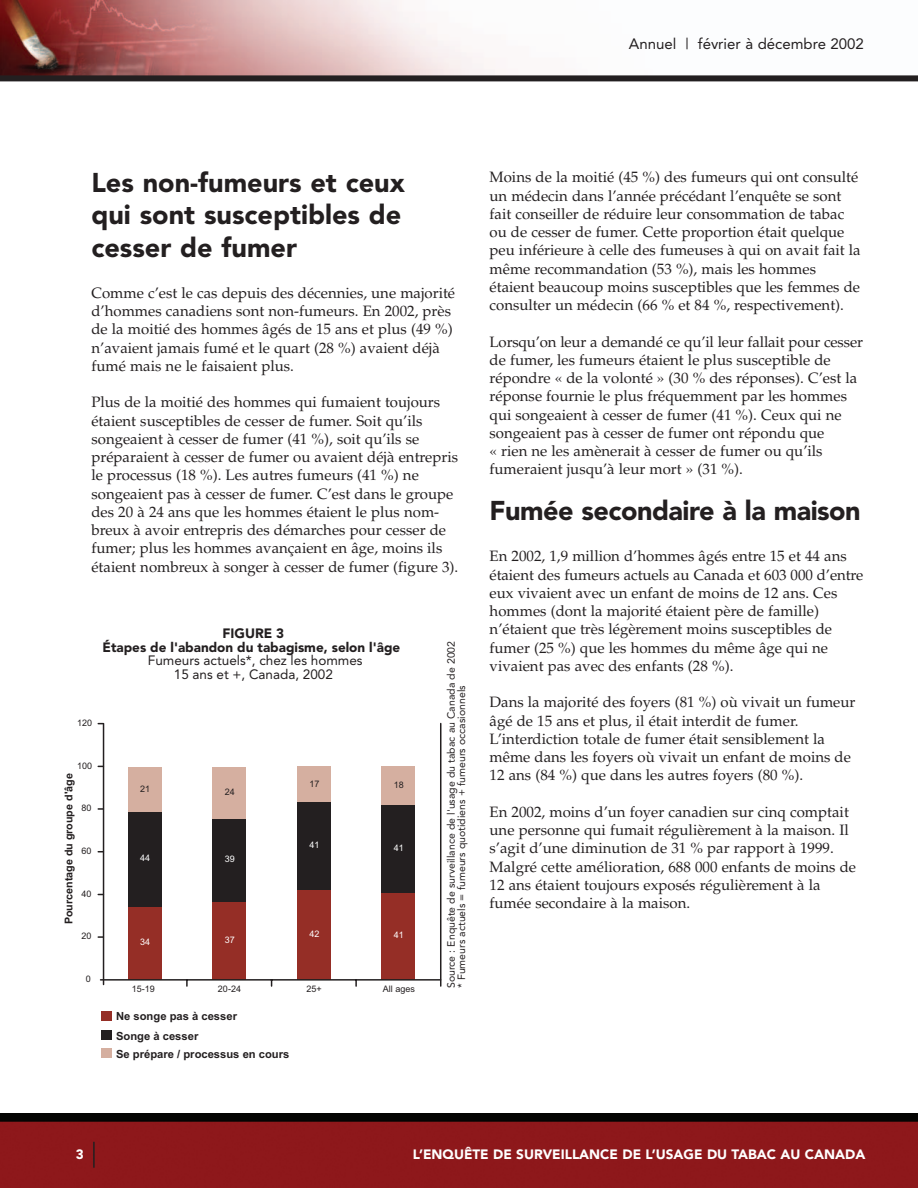
<style>
.page{position:relative;width:918px;height:1188px;background:#fff}
.page>*{position:absolute;margin:0;border:0;box-sizing:border-box;transform-origin:0 0}
.t1{font:900 27px/32.4px "Avenir";color:#231f20}
.t2{font:900 27px "Avenir";letter-spacing:-.02em;color:#231f20}
.t3{font:15px/18.3px "Palatino";color:#231f20}
.t4{font:15px "Avenir";color:#231f20}
.t5{font:13.5px/13.5px "Avenir";color:#231f20;text-align:center}
.t6{font:900 13.5px "Avenir";color:#fff}
.t7{font:900 13.5px/13.5px "Avenir";color:#231f20;text-align:center}
.t8{font:700 11.25px/19.8px "Arial";color:#231f20}
.t9{font:700 10.8px "Arial";color:#231f20}
.t10{font:10.5px/10.5px "Avenir";color:#231f20}
.t11{font:9px "Arial";color:#231f20}
.t12{font:9px "Arial";color:#fff}
</style>
<div class="page">
<img style="left:0;top:0;width:495px;height:75px">
<img style="left:0;top:1113px;width:918px;height:75px">
<div style="left:0;top:75px;width:918px;height:6px;background:#231f20"></div>
<hr style="left:93px;top:1142px;width:2px;height:26px;background:#231f20">
<hr style="left:440px;top:724px;width:1px;height:262px;background:#231f20">
<hr style="left:103px;top:724px;width:1px;height:261px;background:#231f20">
<div style="left:128px;top:906px;width:34px;height:74px;background:#952e26"></div>
<div style="left:212px;top:902px;width:34px;height:78px;background:#952e26"></div>
<div style="left:297px;top:890px;width:34px;height:90px;background:#952e26"></div>
<div style="left:381px;top:893px;width:34px;height:87px;background:#952e26"></div>
<div style="left:128px;top:812px;width:34px;height:94px;background:#231f20"></div>
<div style="left:212px;top:819px;width:34px;height:83px;background:#231f20"></div>
<div style="left:297px;top:802px;width:34px;height:88px;background:#231f20"></div>
<div style="left:381px;top:805px;width:34px;height:88px;background:#231f20"></div>
<div style="left:128px;top:767px;width:34px;height:45px;background:#d5afa0"></div>
<div style="left:212px;top:768px;width:34px;height:51px;background:#d5afa0"></div>
<div style="left:297px;top:767px;width:34px;height:35px;background:#d5afa0"></div>
<div style="left:381px;top:767px;width:34px;height:38px;background:#d5afa0"></div>
<hr style="left:101px;top:979px;width:340px;height:2px;background:#231f20">
<div style="left:102px;top:1011px;width:10px;height:9px;background:#952e26"></div>
<div style="left:102px;top:1031px;width:10px;height:9px;background:#231f20"></div>
<div style="left:102px;top:1049px;width:10px;height:9px;background:#d5afa0"></div>
<p class="t4" style="left:629px;top:38px;width:237px">Annuel | février à décembre 2002</p>
<h1 class="t1" style="left:91px;top:168px;width:315px">Les non-fumeurs et ceux qui sont susceptibles de cesser de fumer</h1>
<p class="t3" style="left:91px;top:285px;width:365px">Comme c’est le cas depuis des décennies, une majorité d’hommes canadiens sont non-fumeurs. En 2002, près de la moitié des hommes âgés de 15 ans et plus (49 %) n’avaient jamais fumé et le quart (28 %) avaient déjà fumé mais ne le faisaient plus.</p>
<p class="t3" style="left:91px;top:395px;width:368px">Plus de la moitié des hommes qui fumaient toujours étaient susceptibles de cesser de fumer. Soit qu’ils songeaient à cesser de fumer (41 %), soit qu’ils se préparaient à cesser de fumer ou avaient déjà entrepris le processus (18 %). Les autres fumeurs (41 %) ne songeaient pas à cesser de fumer. C’est dans le groupe des 20 à 24 ans que les hommes étaient le plus nom&shy;breux à avoir entrepris des démarches pour cesser de fumer; plus les hommes avançaient en âge, moins ils étaient nombreux à songer à cesser de fumer (figure 3).</p>
<p class="t7" style="left:103px;top:628px;width:299px">FIGURE 3<br>Étapes de l'abandon du tabagisme, selon l'âge</p>
<p class="t5" style="left:148px;top:655px;width:216px">Fumeurs actuels*, chez les hommes<br>15 ans et +, Canada, 2002</p>
<p class="t11" style="left:77px;top:719px;width:17px">120</p>
<p class="t11" style="left:77px;top:762px;width:17px">100</p>
<p class="t9" style="left:65px;top:924px;width:152px;rotate:-90deg">Pourcentage du groupe d'âge</p>
<p class="t11" style="left:82px;top:805px;width:12px">80</p>
<p class="t11" style="left:82px;top:847px;width:12px">60</p>
<p class="t11" style="left:82px;top:890px;width:12px">40</p>
<p class="t11" style="left:82px;top:933px;width:12px">20</p>
<p class="t11" style="left:86px;top:976px;width:7px">0</p>
<p class="t11" style="left:140px;top:785px;width:12px">21</p>
<p class="t11" style="left:225px;top:789px;width:12px">24</p>
<p class="t12" style="left:140px;top:855px;width:12px">44</p>
<p class="t12" style="left:225px;top:856px;width:12px">39</p>
<p class="t12" style="left:140px;top:939px;width:12px">34</p>
<p class="t12" style="left:225px;top:936px;width:12px">37</p>
<p class="t11" style="left:309px;top:780px;width:12px">17</p>
<p class="t11" style="left:394px;top:782px;width:12px">18</p>
<p class="t12" style="left:309px;top:842px;width:12px">41</p>
<p class="t12" style="left:394px;top:845px;width:12px">41</p>
<p class="t12" style="left:309px;top:930px;width:12px">42</p>
<p class="t12" style="left:394px;top:932px;width:12px">41</p>
<p class="t11" style="left:132px;top:986px;width:25px">15-19</p>
<p class="t11" style="left:218px;top:986px;width:25px">20-24</p>
<p class="t11" style="left:306px;top:986px;width:17px">25+</p>
<p class="t11" style="left:383px;top:986px;width:34px">All ages</p>
<p class="t8" style="left:116px;top:1007px;width:122px">Ne songe pas à cesser<br>Songe à cesser</p>
<p class="t8" style="left:116px;top:1045px;width:175px">Se prépare / processus en cours</p>
<p class="t10" style="left:447px;top:988px;width:349px;rotate:-90deg">Source : Enquête de surveillance de l'usage du tabac au Canada de 2002 * Fumeurs actuels = fumeurs quotidiens + fumeurs occasionnels</p>
<p class="t3" style="left:490px;top:170px;width:373px">Moins de la moitié (45 %) des fumeurs qui ont consulté un médecin dans l’année précédant l’enquête se sont fait conseiller de réduire leur consommation de tabac ou de cesser de fumer. Cette proportion était quelque peu inférieure à celle des fumeuses à qui on avait fait la même recommandation (53 %), mais les hommes étaient beaucoup moins susceptibles que les femmes de consulter un médecin (66 % et 84 %, respectivement).</p>
<p class="t3" style="left:490px;top:334px;width:375px">Lorsqu’on leur a demandé ce qu’il leur fallait pour cesser de fumer, les fumeurs étaient le plus susceptible de répondre « de la volonté » (30 % des réponses). C’est la réponse fournie le plus fréquemment par les hommes qui songeaient à cesser de fumer (41 %). Ceux qui ne songeaient pas à cesser de fumer ont répondu que<br>« rien ne les amènerait à cesser de fumer ou qu’ils fumeraient jusqu’à leur mort » (31 %).</p>
<h1 class="t2" style="left:490px;top:500px;width:373px">Fumée secondaire à la maison</h1>
<p class="t3" style="left:490px;top:549px;width:375px">En 2002, 1,9 million d’hommes âgés entre 15 et 44 ans étaient des fumeurs actuels au Canada et 603 000 d’entre eux vivaient avec un enfant de moins de 12 ans. Ces hommes (dont la majorité étaient père de famille) n’étaient que très légèrement moins susceptibles de fumer (25 %) que les hommes du même âge qui ne vivaient pas avec des enfants (28 %).</p>
<p class="t3" style="left:490px;top:695px;width:367px">Dans la majorité des foyers (81 %) où vivait un fumeur âgé de 15 ans et plus, il était interdit de fumer.<br>L’interdiction totale de fumer était sensiblement la même dans les foyers où vivait un enfant de moins de 12 ans (84 %) que dans les autres foyers (80 %).</p>
<p class="t3" style="left:490px;top:804px;width:368px">En 2002, moins d’un foyer canadien sur cinq comptait une personne qui fumait régulièrement à la maison. Il s’agit d’une diminution de 31 % par rapport à 1999.<br>Malgré cette amélioration, 688 000 enfants de moins de 12 ans étaient toujours exposés régulièrement à la fumée secondaire à la maison.</p>
<p class="t6" style="left:76px;top:1148px;width:9px">3</p>
<p class="t6" style="left:413px;top:1148px;width:454px">L’ENQUÊTE DE SURVEILLANCE DE L’USAGE DU TABAC AU CANADA</p>
</div>
